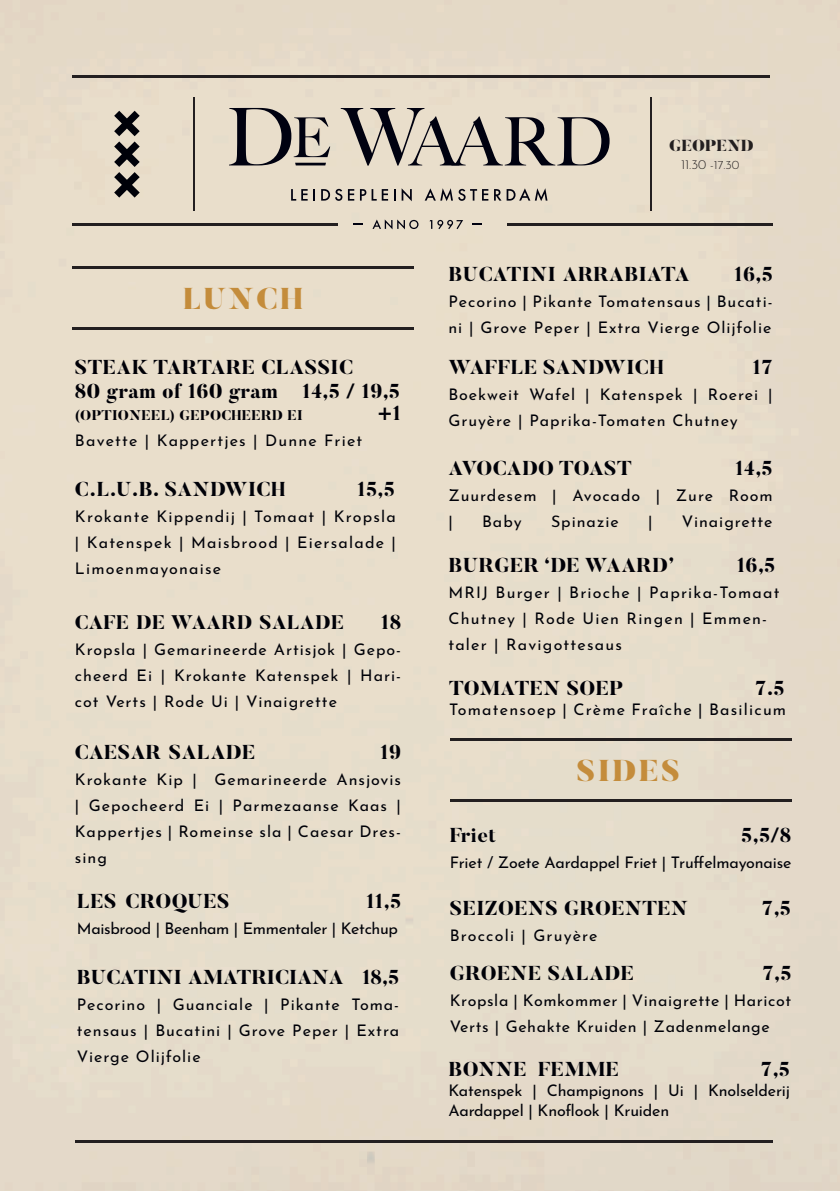
<style>
.page{position:relative;width:840px;height:1191px;background:#fff}
.page>*{position:absolute;margin:0;border:0;box-sizing:border-box;transform-origin:0 0}
.t1{font:900 30px "Butler";letter-spacing:.075em;color:#c48c3b}
.t2{font:800 20px "Butler";letter-spacing:.025em;color:#000108}
.t3{font:800 20px/24px "Butler";letter-spacing:.025em;color:#000007}
.t4{font:800 19.6px "Butler";letter-spacing:.025em;color:#000108}
.t5{font:16px/26px "Josefin Sans";letter-spacing:.06em;color:#000108;text-align:justify}
.t6{font:16px/20px "Josefin Sans";letter-spacing:-.01em;color:#000108}
.t7{font:16px/26px "Josefin Sans";letter-spacing:.04em;color:#000108}
.t8{font:16px "Josefin Sans";letter-spacing:-.02em;color:#000108}
.t9{font:900 16px "Butler";color:#231f20}
.t10{font:800 14px "Butler";letter-spacing:.025em;color:#000007}
.t11{font:300 12.2px "Josefin Sans";color:#231f20}
.s1{font-size:13.2px}
</style>
<div class="page">
<div style="left:0;top:0;width:839px;height:1191px;background:#e5ddcb"></div>
<hr style="left:506px;top:223px;width:266px;height:2px;background:#231f20">
<hr style="left:72px;top:223px;width:266px;height:2px;background:#231f20">
<hr style="left:72px;top:75px;width:696px;height:2px;background:#231f20">
<hr style="left:75px;top:1139px;width:697px;height:3px;background:#231f20">
<hr style="left:193px;top:98px;width:1px;height:113px;background:#231f20">
<hr style="left:650px;top:98px;width:1px;height:113px;background:#231f20">
<svg style="left:291px;top:189px;width:16px;height:12px"></svg>
<svg style="left:313px;top:189px;width:2px;height:12px"></svg>
<svg style="left:321px;top:189px;width:21px;height:12px"></svg>
<svg style="left:348px;top:189px;width:6px;height:12px"></svg>
<svg style="left:360px;top:189px;width:35px;height:12px"></svg>
<svg style="left:401px;top:188px;width:10px;height:13px"></svg>
<svg style="left:424px;top:188px;width:28px;height:13px"></svg>
<svg style="left:458px;top:188px;width:89px;height:13px"></svg>
<svg style="left:372px;top:219px;width:46px;height:10px"></svg>
<svg style="left:429px;top:220px;width:34px;height:9px"></svg>
<svg style="left:353px;top:223px;width:10px;height:2px"></svg>
<svg style="left:472px;top:223px;width:10px;height:2px"></svg>
<svg style="left:340px;top:108px;width:269px;height:58px;background:#afa79c"></svg>
<svg style="left:229px;top:108px;width:101px;height:57px;background:#a79f96"></svg>
<svg style="left:114px;top:111px;width:26px;height:87px;background:#78736d"></svg>
<hr style="left:449px;top:799px;width:342px;height:2px;background:#231f20">
<hr style="left:449px;top:738px;width:342px;height:2px;background:#231f20">
<hr style="left:72px;top:328px;width:341px;height:2px;background:#231f20">
<hr style="left:72px;top:267px;width:341px;height:2px;background:#231f20">
<h1 class="t1" style="left:183px;top:280px;width:121px">LUNCH</h1>
<p class="t3" style="left:75px;top:356px;width:326px">STEAK TARTARE CLASSIC<br>80 gram of 160 gram 14,5 / 19,5</p>
<p class="t10" style="left:75px;top:406px;width:229px">(OPTIONEEL) GEPOCHEERD EI</p>
<p class="t3" style="left:377px;top:402px;width:25px">+1</p>
<p class="t5" style="left:75px;top:429px;width:289px">Bavette | Kappertjes | Dunne Friet</p>
<p class="t2" style="left:75px;top:476px;width:212px">C.L.U.B. SANDWICH</p>
<p class="t2" style="left:357px;top:476px;width:39px">15,5</p>
<p class="t5" style="left:75px;top:505px;width:322px">Krokante Kippendij | Tomaat | Kropsla | Katenspek | Maisbrood | Eiersalade | Limoenmayonaise</p>
<p class="t4" style="left:75px;top:609px;width:270px">CAFE DE WAARD SALADE</p>
<p class="t2" style="left:380px;top:609px;width:22px">18</p>
<p class="t5" style="left:75px;top:638px;width:327px">Kropsla | Gemarineerde Artisjok | Gepo&shy;cheerd Ei | Krokante Katenspek | Hari&shy;cot Verts | Rode Ui | Vinaigrette</p>
<p class="t2" style="left:75px;top:739px;width:182px">CAESAR SALADE</p>
<p class="t2" style="left:380px;top:739px;width:22px">19</p>
<p class="t5" style="left:75px;top:768px;width:327px">Krokante Kip | Gemarineerde Ansjovis | Gepocheerd Ei | Parmezaanse Kaas | Kappertjes | Romeinse sla | Caesar Dres&shy;sing</p>
<p class="t2" style="left:77px;top:888px;width:154px">LES CROQUES</p>
<p class="t2" style="left:366px;top:888px;width:36px">11,5</p>
<p class="t8" style="left:77px;top:922px;width:322px">Maisbrood | Beenham | Emmentaler | Ketchup</p>
<p class="t2" style="left:77px;top:964px;width:323px">BUCATINI AMATRICIANA 18,5</p>
<p class="t5" style="left:77px;top:993px;width:324px">Pecorino | Guanciale | Pikante Toma&shy;tensaus | Bucatini | Grove Peper | Extra Vierge Olijfolie</p>
<p class="t9" style="left:668px;top:135px;width:86px">GEOPEND</p>
<p class="t11" style="left:680px;top:160px;width:60px"><span class="s1">11.30</span> -17.30</p>
<p class="t2" style="left:448px;top:261px;width:242px">BUCATINI ARRABIATA</p>
<p class="t2" style="left:733px;top:261px;width:40px">16,5</p>
<p class="t5" style="left:448px;top:290px;width:325px">Pecorino | Pikante Tomatensaus | Bucati&shy;ni | Grove Peper | Extra Vierge Olijfolie</p>
<p class="t2" style="left:448px;top:354px;width:216px">WAFFLE SANDWICH</p>
<p class="t2" style="left:752px;top:354px;width:22px">17</p>
<p class="t5" style="left:448px;top:383px;width:325px">Boekweit Wafel | Katenspek | Roerei |<br>Gruyère | Paprika-Tomaten Chutney</p>
<p class="t2" style="left:448px;top:455px;width:185px">AVOCADO TOAST</p>
<p class="t2" style="left:734px;top:455px;width:39px">14,5</p>
<p class="t5" style="left:448px;top:483px;width:325px">Zuurdesem | Avocado | Zure Room |</p>
<p class="t5" style="left:482px;top:509px;width:41px">Baby</p>
<p class="t5" style="left:550px;top:509px;width:69px">Spinazie</p>
<p class="t5" style="left:647px;top:509px;width:6px">|</p>
<p class="t5" style="left:681px;top:509px;width:92px">Vinaigrette</p>
<p class="t3" style="left:448px;top:553px;width:227px">BURGER ‘DE WAARD’</p>
<p class="t3" style="left:736px;top:553px;width:40px">16,5</p>
<p class="t5" style="left:448px;top:581px;width:332px;text-align:left">MRIJ Burger | Brioche | Paprika-Tomaat<br>Chutney | Rode Uien Ringen | Emmen&shy;taler | Ravigottesaus</p>
<p class="t3" style="left:449px;top:676px;width:175px">TOMATEN SOEP</p>
<p class="t3" style="left:754px;top:676px;width:31px">7.5</p>
<p class="t5" style="left:449px;top:698px;width:338px">Tomatensoep | Crème Fraîche | Basilicum</p>
<h1 class="t1" style="left:576px;top:751px;width:105px">SIDES</h1>
<p class="t2" style="left:449px;top:822px;width:48px">Friet</p>
<p class="t2" style="left:740px;top:822px;width:51px">5,5/8</p>
<p class="t6" style="left:449px;top:854px;width:343px">Friet / Zoete Aardappel Friet | Truffelmayonaise</p>
<p class="t2" style="left:449px;top:895px;width:239px">SEIZOENS GROENTEN</p>
<p class="t2" style="left:761px;top:895px;width:30px">7,5</p>
<p class="t5" style="left:449px;top:923px;width:149px">Broccoli | Gruyère</p>
<p class="t2" style="left:449px;top:960px;width:185px">GROENE SALADE</p>
<p class="t2" style="left:762px;top:960px;width:30px">7,5</p>
<p class="t7" style="left:449px;top:989px;width:343px">Kropsla | Komkommer | Vinaigrette | Haricot<br>Verts | Gehakte Kruiden | Zadenmelange</p>
<p class="t2" style="left:448px;top:1056px;width:172px">BONNE FEMME</p>
<p class="t2" style="left:760px;top:1056px;width:30px">7,5</p>
<p class="t6" style="left:448px;top:1082px;width:343px">Katenspek | Champignons | Ui | Knolselderij<br>Aardappel | Knoflook | Kruiden</p>
</div>
